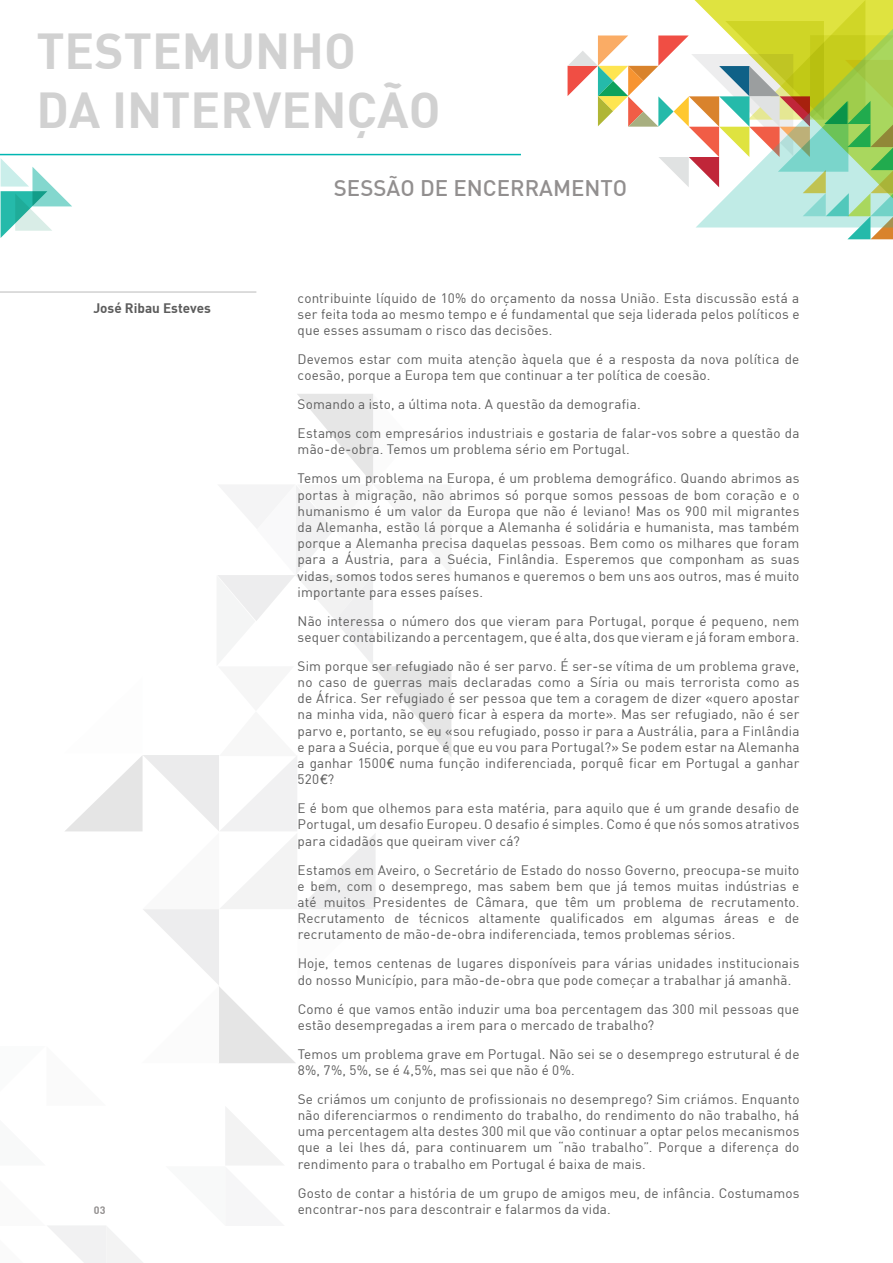
<style>
.page{position:relative;width:893px;height:1263px;background:#fff}
.page>*{position:absolute;margin:0;border:0;box-sizing:border-box;transform-origin:0 0}
.t1{font:700 49.5px/59.4px "DIN";color:#d1d1d1}
.t2{font:500 22.2px "DIN";color:#928f8f}
.t3{font:13.5px/16.2px "DIN";letter-spacing:.01em;color:#5c5c5c}
.t4{font:700 13.5px "DIN";color:#5c5c5c}
.t5{font:700 10.65px "DIN";color:#928f8f}
.s1{font-family:"Helvetica Neue"}
</style>
<div class="page">
<hr style="left:0;top:154px;width:521px;height:1px;background:#00b6b2">
<svg style="left:48px;top:394px;width:403px;height:869px"></svg>
<svg style="left:1px;top:159px;width:71px;height:79px"></svg>
<svg style="left:568px;top:0;width:325px;height:239px"></svg>
<hr style="left:0;top:291px;width:256px;height:2px;background:#d1d1d1">
<h1 class="t1" style="left:36px;top:19px;width:406px">TESTEMUNHO<br>DA INTERVENÇÃO</h1>
<h2 class="t2" style="left:334px;top:174px;width:295px">SESSÃO DE ENCERRAMENTO</h2>
<p class="t4" style="left:93px;top:299px;width:119px">JOSÉ RIBAU ESTEVES</p>
<p class="t5" style="left:94px;top:1204px;width:13px">03</p>
<p class="t3" style="left:298px;top:289px;width:503px;text-align:justify">contribuinte líquido de 10% do orçamento da nossa União. Esta discussão está a ser feita toda ao mesmo tempo e é fundamental que seja liderada pelos políticos e que esses assumam o risco das decisões.</p>
<p class="t3" style="left:298px;top:351px;width:503px">Devemos estar com muita atenção àquela que é a resposta da nova política de coesão, porque a Europa tem que continuar a ter política de coesão.</p>
<p class="t3" style="left:298px;top:390px;width:503px;line-height:29px">Somando a isto, a última nota. A questão da demografia.<br>Estamos com empresários industriais e gostaria de falar-vos sobre a questão da</p>
<p class="t3" style="left:298px;top:435px;width:503px;line-height:29px">mão-de-obra. Temos um problema sério em Portugal.<br>Temos um problema na Europa, é um problema demográfico. Quando abrimos as</p>
<p class="t3" style="left:298px;top:486px;width:503px;text-align:justify">portas à migração, não abrimos só porque somos pessoas de bom coração e o humanismo é um valor da Europa que não é leviano! Mas os 900 mil migrantes da Alemanha, estão lá porque a Alemanha é solidária e humanista, mas também porque a Alemanha precisa daquelas pessoas. Bem como os milhares que foram para a Áustria, para a Suécia, Finlândia. Esperemos que componham as suas vidas, somos todos seres humanos e queremos o bem uns aos outros, mas é muito importante para esses países.</p>
<p class="t3" style="left:298px;top:612px;width:503px">Não interessa o número dos que vieram para Portugal, porque é pequeno, nem sequer contabilizando a percentagem, que é alta, dos que vieram e já foram embora.</p>
<p class="t3" style="left:298px;top:658px;width:503px;text-align:justify">Sim porque ser refugiado não é ser parvo. É ser-se vítima de um problema grave, no caso de guerras mais declaradas como a Síria ou mais terrorista como as de África. Ser refugiado é ser pessoa que tem a coragem de dizer «quero apostar na minha vida, não quero ficar à espera da morte». Mas ser refugiado, não é ser parvo e, portanto, se eu «sou refugiado, posso ir para a Austrália, para a Finlândia e para a Suécia, porque é que eu vou para Portugal?» Se podem estar na Alemanha a ganhar 1500<span class="s1">€</span> numa função indiferenciada, porquê ficar em Portugal a ganhar 520<span class="s1">€</span>?</p>
<p class="t3" style="left:298px;top:800px;width:503px;text-align:justify">E é bom que olhemos para esta matéria, para aquilo que é um grande desafio de Portugal, um desafio Europeu. O desafio é simples. Como é que nós somos atrativos para cidadãos que queiram viver cá?</p>
<p class="t3" style="left:298px;top:861px;width:503px;text-align:justify">Estamos em Aveiro, o Secretário de Estado do nosso Governo, preocupa-se muito e bem, com o desemprego, mas sabem bem que já temos muitas indústrias e até muitos Presidentes de Câmara, que têm um problema de recrutamento.<br>Recrutamento de técnicos altamente qualificados em algumas áreas e de recrutamento de mão-de-obra indiferenciada, temos problemas sérios.</p>
<p class="t3" style="left:298px;top:955px;width:503px">Hoje, temos centenas de lugares disponíveis para várias unidades institucionais do nosso Município, para mão-de-obra que pode começar a trabalhar já amanhã.</p>
<p class="t3" style="left:298px;top:1000px;width:503px">Como é que vamos então induzir uma boa percentagem das 300 mil pessoas que estão desempregadas a irem para o mercado de trabalho?</p>
<p class="t3" style="left:298px;top:1045px;width:503px">Temos um problema grave em Portugal. Não sei se o desemprego estrutural é de<br>8%, 7%, 5%, se é 4,5%, mas sei que não é 0%.</p>
<p class="t3" style="left:298px;top:1091px;width:503px;text-align:justify">Se criámos um conjunto de profissionais no desemprego? Sim criámos. Enquanto não diferenciarmos o rendimento do trabalho, do rendimento do não trabalho, há uma percentagem alta destes 300 mil que vão continuar a optar pelos mecanismos que a lei lhes dá, para continuarem um “não trabalho”. Porque a diferença do rendimento para o trabalho em Portugal é baixa de mais.</p>
<p class="t3" style="left:298px;top:1184px;width:503px">Gosto de contar a história de um grupo de amigos meu, de infância. Costumamos encontrar-nos para descontrair e falarmos da vida.</p>
</div>
